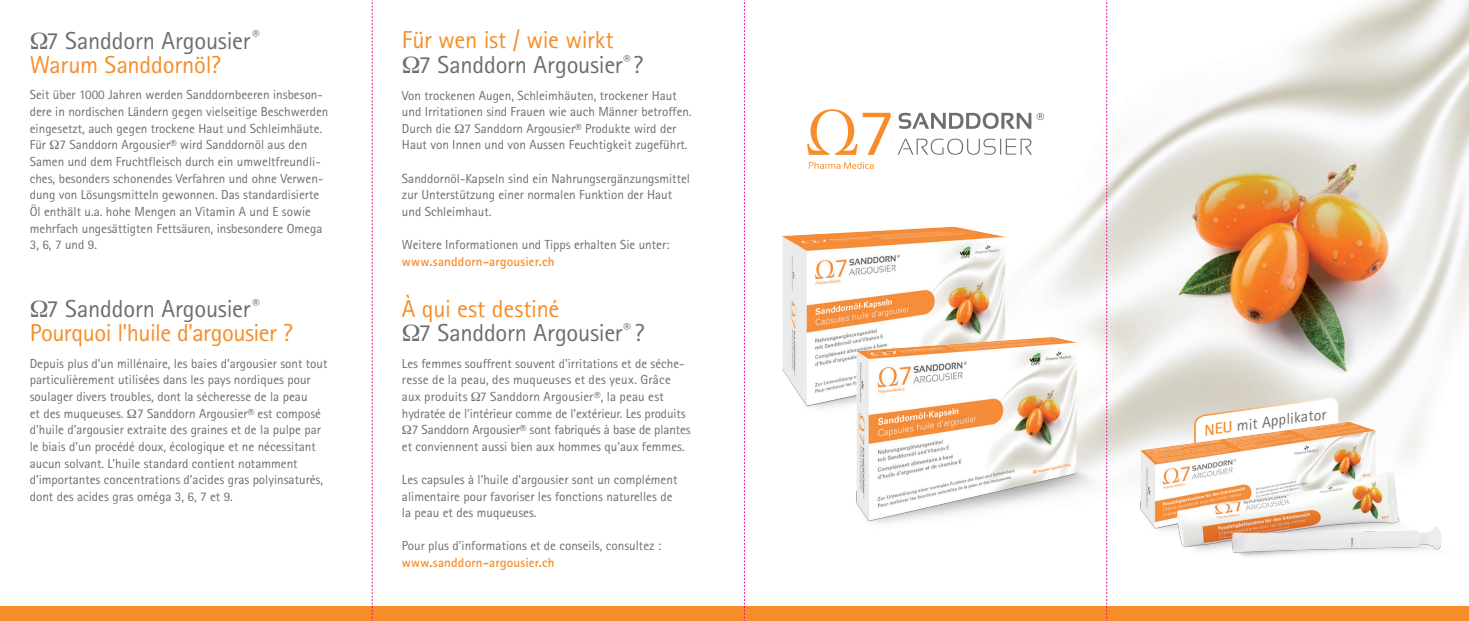
<style>
.page{position:relative;width:1469px;height:621px;background:#fff}
.page>*{position:absolute;margin:0;border:0;box-sizing:border-box;transform-origin:0 0}
.t1{font:24.5px/24.5px "Rotis Sans Serif";letter-spacing:-.01em;color:#6c6d70}
.t2{font:24.5px/24.5px "Rotis Sans Serif";letter-spacing:-.02em;color:#f68d29}
.t3{font:15.58px "Rotis Sans Serif";color:#6c6d70;scale:1.04 1}
.t4{font:13.12px/16.6px "Rotis Sans Serif";color:#6c6d70}
.t5{font:700 13.12px "Rotis Sans Serif";letter-spacing:.015em;color:#f68d29}
.s1{color:#f68d29}
.s2{color:#6c6d70}
.s3{font-weight:700;color:#f68d29}
</style>
<div class="page">
<img style="left:890px;top:0;width:578px;height:413px">
<div style="left:0;top:605px;width:1468px;height:15px;background:#f68d29"></div>
<svg style="left:807px;top:109px;width:83px;height:46px"></svg>
<svg style="left:809px;top:162px;width:64px;height:7px"></svg>
<svg style="left:897px;top:138px;width:135px;height:17px"></svg>
<svg style="left:898px;top:113px;width:146px;height:16px"></svg>
<img style="left:743px;top:174px;width:350px;height:97px">
<img style="left:743px;top:271px;width:424px;height:284px">
<svg style="left:1184px;top:383px;width:163px;height:30px"></svg>
<img style="left:1042px;top:413px;width:384px;height:142px">
<img style="left:1091px;top:459px;width:335px;height:160px">
<img style="left:1192px;top:505px;width:276px;height:114px">
<svg style="left:372px;top:0;width:1px;height:619px"></svg>
<svg style="left:744px;top:0;width:1px;height:619px"></svg>
<svg style="left:1106px;top:0;width:1px;height:619px"></svg>
<h1 class="t1" style="left:30px;top:28px;width:231px;text-indent:17px">7 Sanddorn Argousier <sup>®<br></sup><span class="s1">Warum Sanddornöl?</span></h1>
<p class="t4" style="left:30px;top:86px;width:300px">Seit über 1000 Jahren werden Sanddornbeeren insbeson&shy;dere in nordischen Ländern gegen vielseitige Beschwerden eingesetzt, auch gegen trockene Haut und Schleimhäute.<br>Für 7 Sanddorn Argousier® wird Sanddornöl aus den Samen und dem Fruchtfleisch durch ein umweltfreundli&shy;ches, besonders schonendes Verfahren und ohne Verwen&shy;dung von Lösungsmitteln gewonnen. Das standardisierte Öl enthält u.a. hohe Mengen an Vitamin A und E sowie mehrfach ungesättigten Fettsäuren, insbesondere Omega 3, 6, 7 und 9.</p>
<h1 class="t2" style="left:30px;top:296px;width:264px;text-indent:17px"><span class="s2">7 Sanddorn Argousier</span> <sup>®<br></sup>Pourquoi l'huile d'argousier ?</h1>
<p class="t4" style="left:30px;top:354px;width:299px">Depuis plus d’un millénaire, les baies d’argousier sont tout particulièrement utilisées dans les pays nordiques pour soulager divers troubles, dont la sécheresse de la peau<br>et des muqueuses. 7 Sanddorn Argousier® est composé d’huile d’argousier extraite des graines et de la pulpe par le biais d’un procédé doux, écologique et ne nécessitant aucun solvant. L’huile standard contient notamment d’importantes concentrations d’acides gras polyinsaturés, dont des acides gras oméga 3, 6, 7 et 9.</p>
<h1 class="t1" style="left:419px;top:28px;width:225px;text-indent:-17px"><span class="s1">Für wen ist / wie wirkt<br></span>7 Sanddorn Argousier<sup>®</sup> ?</h1>
<p class="t4" style="left:402px;top:87px;width:291px">Von trockenen Augen, Schleimhäuten, trockener Haut und Irritationen sind Frauen wie auch Männer betroffen.<br>Durch die 7 Sanddorn Argousier® Produkte wird der Haut von Innen und von Aussen Feuchtigkeit zugeführt.</p>
<p class="t4" style="left:402px;top:170px;width:289px">Sanddornöl-Kapseln sind ein Nahrungsergänzungsmittel zur Unterstützung einer normalen Funktion der Haut und Schleimhaut.</p>
<p class="t4" style="left:402px;top:236px;width:269px">Weitere Informationen und Tipps erhalten Sie unter:</p>
<p class="t5" style="left:402px;top:253px;width:154px">www.sanddorn-argousier.ch</p>
<h1 class="t1" style="left:419px;top:296px;width:227px;text-indent:-17px"><span class="s1">À qui est destiné<br></span>7 Sanddorn Argousier<sup>®</sup> ?</h1>
<p class="t4" style="left:402px;top:354px;width:284px">Les femmes souffrent souvent d'irritations et de séche-</p>
<p class="t4" style="left:402px;top:371px;width:270px">resse de la peau, des muqueuses et des yeux. Grâce</p>
<p class="t4" style="left:402px;top:388px;width:263px">aux produits 7 Sanddorn Argousier®, la peau est</p>
<p class="t4" style="left:402px;top:404px;width:285px">hydratée de l'intérieur comme de l’extérieur. Les produits</p>
<p class="t4" style="left:412px;top:421px;width:280px">7 Sanddorn Argousier® sont fabriqués à base de plantes</p>
<p class="t4" style="left:402px;top:438px;width:284px">et conviennent aussi bien aux hommes qu'aux femmes.</p>
<p class="t4" style="left:402px;top:471px;width:277px">Les capsules à l’huile d’argousier sont un complément alimentaire pour favoriser les fonctions naturelles de la peau et des muqueuses.</p>
<p class="t4" style="left:402px;top:536px;width:261px">Pour plus d'informations et de conseils, consultez :</p>
<p class="t5" style="left:402px;top:553px;width:154px">www.sanddorn-argousier.ch</p>
<p class="t3" style="left:1202px;top:421px;width:120px;rotate:-8deg"><span class="s3">NEU</span> mit Applikator</p>
</div>
